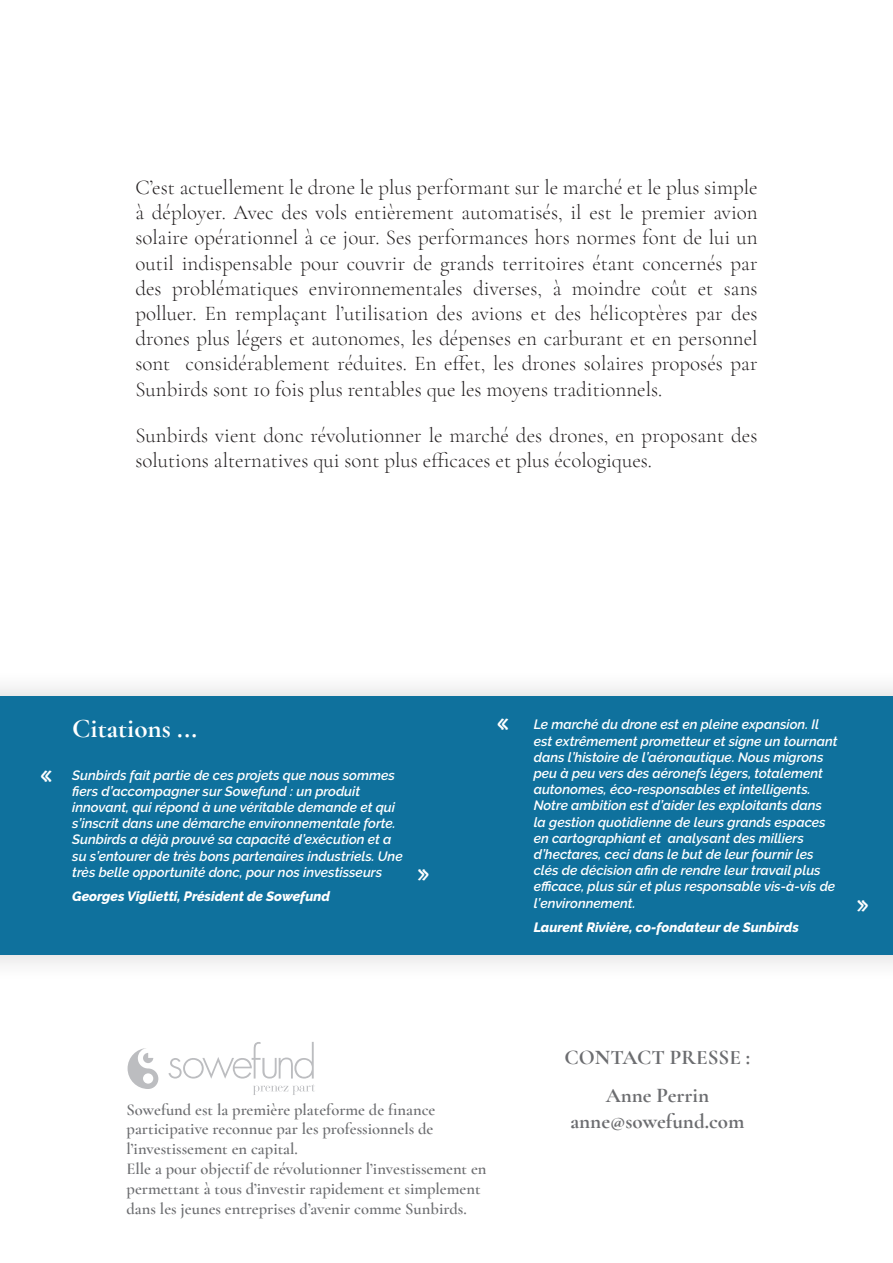
<style>
.page{position:relative;width:893px;height:1263px;background:#fff}
.page>*{position:absolute;margin:0;border:0;box-sizing:border-box;transform-origin:0 0}
.basic{font:700 27px "Cormorant Garamond";color:#fff}
.t1{font:100 25.5px "Marker Felt";color:#fff}
.normal_txt{font:300 21px/25.2px "Cormorant Garamond";color:#231f20;text-align:justify}
.t2{font:700 21px "Cormorant Garamond";color:#6c6d70}
.t3{font:600 16.5px/19.8px "Cormorant Garamond";color:#6c6d70;text-align:justify}
.t4{font:italic 600 13.5px/16.2px "Raleway";color:#fff}
.t5{font:italic 800 13.5px "Raleway";color:#fff}
</style>
<div class="page">
<div style="left:0;top:668px;width:893px;height:315px;background:#231f20;opacity:.2"></div>
<div style="left:0;top:697px;width:893px;height:258px;background:#0f719d"></div>
<svg style="left:128px;top:1048px;width:30px;height:41px"></svg>
<svg style="left:168px;top:1042px;width:147px;height:53px"></svg>
<p class="normal_txt" style="left:135px;top:175px;width:624px">C’est actuellement le drone le plus performant sur le marché et le plus simple à déployer. Avec des vols entièrement automatisés, il est le premier avion solaire opérationnel à ce jour. Ses performances hors normes font de lui un outil indispensable pour couvrir de grands territoires étant concernés par des problématiques environnementales diverses, à moindre coût et sans polluer. En remplaçant l’utilisation des avions et des hélicoptères par des drones plus légers et autonomes, les dépenses en carburant et en personnel sont considérablement réduites. En effet, les drones solaires proposés par Sunbirds sont 10 fois plus rentables que les moyens traditionnels.</p>
<p class="normal_txt" style="left:135px;top:423px;width:624px">Sunbirds vient donc révolutionner le marché des drones, en proposant des solutions alternatives qui sont plus efficaces et plus écologiques.</p>
<p class="t1" style="left:41px;top:753px;width:13px">«</p>
<p class="basic" style="left:72px;top:712px;width:126px">Citations ...</p>
<p class="t1" style="left:498px;top:701px;width:13px">«</p>
<p class="t4" style="left:72px;top:767px;width:332px">Sunbirds fait partie de ces projets que nous sommes fiers d’accompagner sur Sowefund : un produit innovant, qui répond à une véritable demande et qui s’inscrit dans une démarche environnementale forte.<br>Sunbirds a déjà prouvé sa capacité d’exécution et a su s’entourer de très bons partenaires industriels. Une très belle opportunité donc, pour nos investisseurs</p>
<p class="t5" style="left:72px;top:889px;width:259px">Georges Viglietti, Président de Sowefund</p>
<p class="t1" style="left:418px;top:852px;width:13px">»</p>
<p class="t4" style="left:534px;top:717px;width:305px">Le marché du drone est en pleine expansion. Il est extrêmement prometteur et signe un tournant dans l’histoire de l’aéronautique. Nous migrons peu à peu vers des aéronefs légers, totalement autonomes, éco-responsables et intelligents.<br>Notre ambition est d’aider les exploitants dans<br>la gestion quotidienne de leurs grands espaces en cartographiant et analysant des milliers d’hectares, ceci dans le but de leur fournir les clés de décision afin de rendre leur travail plus efficace, plus sûr et plus responsable vis-à-vis de l’environnement.</p>
<p class="t5" style="left:534px;top:920px;width:267px">Laurent Rivière, co-fondateur de Sunbirds</p>
<p class="t1" style="left:857px;top:883px;width:13px">»</p>
<p class="t3" style="left:127px;top:1099px;width:310px">Sowefund est la première plateforme de finance participative reconnue par les professionnels de l’investissement en capital.</p>
<p class="t3" style="left:127px;top:1159px;width:361px;text-align:left">Elle a pour objectif de révolutionner l’investissement en permettant à tous d’investir rapidement et simplement dans les jeunes entreprises d’avenir comme Sunbirds.</p>
<p class="t2" style="left:565px;top:1045px;width:187px">CONTACT PRESSE :</p>
<p class="t2" style="left:606px;top:1083px;width:105px">Anne Perrin</p>
<p class="t2" style="left:570px;top:1108px;width:176px">anne@sowefund.com</p>
</div>
